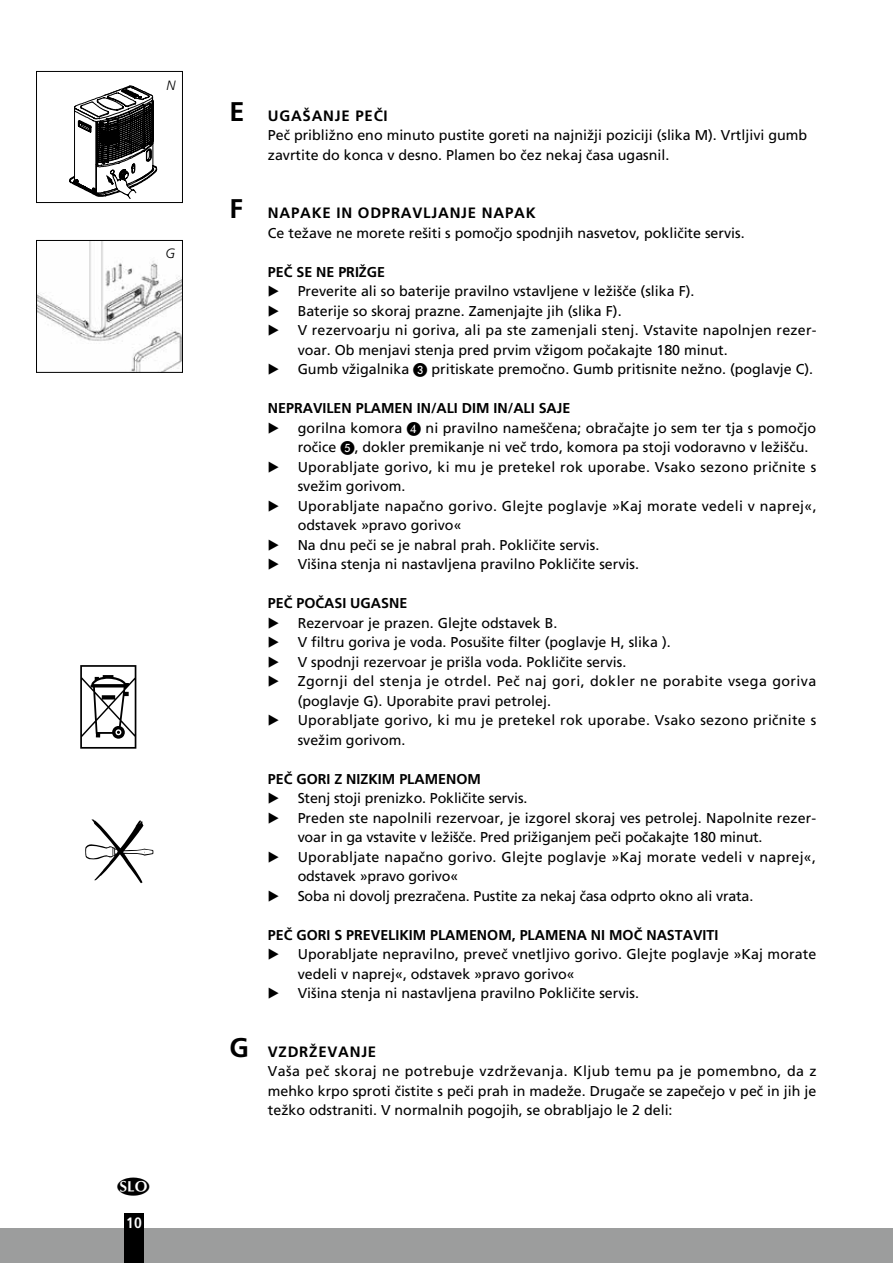
<style>
.page{position:relative;width:893px;height:1263px;background:#fff}
.page>*{position:absolute;margin:0;border:0;box-sizing:border-box;transform-origin:0 0}
.t1{font:700 15px "Frutiger LT Com";letter-spacing:.05em;color:#000}
.t2{font:700 condensed 15px "Frutiger LT Com";color:#fff}
.t3{font:14.25px/19.5px "Frutiger LT Com";color:#000}
.t4{font:14.25px/19.5px "Frutiger LT Com";letter-spacing:.02em;color:#000}
.t5{font:700 14.25px "Frutiger LT Com";color:#000}
.t6{font:14.25px/19.5px "Frutiger LT Com";letter-spacing:.03em;color:#000}
.t7{font:14.25px "European Pi Three";color:#000}
.t8{font:italic 300 13.5px "Frutiger LT Std";color:#000}
.s1{font-size:27px}
.s2{font-family:"European Pi One"}
</style>
<div class="page">
<img style="left:38px;top:242px;width:143px;height:129px">
<div style="left:36px;top:240px;width:147px;height:133px;border:1px solid #000"></div>
<svg style="left:69px;top:85px;width:89px;height:114px"></svg>
<div style="left:36px;top:71px;width:147px;height:132px;border:1px solid #000"></div>
<div style="left:0;top:1229px;width:893px;height:34px;background:#9c9d9d"></div>
<div style="left:124px;top:1213px;width:20px;height:50px;background:#000"></div>
<svg style="left:80px;top:665px;width:56px;height:84px"></svg>
<svg style="left:85px;top:819px;width:69px;height:64px"></svg>
<p class="t8" style="left:166px;top:77px;width:11px">N</p>
<p class="t8" style="left:166px;top:245px;width:11px">G</p>
<p class="t2" style="left:126px;top:1214px;width:17px">34</p>
<p class="t2" style="left:126px;top:1214px;width:17px">10</p>
<p class="t1" style="left:230px;top:107px;width:160px"><span class="s1">E</span> UGAŠANJE PEČI</p>
<p class="t3" style="left:268px;top:126px;width:541px">Peč približno eno minuto pustite goreti na najnižji poziciji (slika M). Vrtljivi gumb zavrtite do konca v desno. Plamen bo čez nekaj časa ugasnil.</p>
<p class="t1" style="left:230px;top:204px;width:308px"><span class="s1">F</span> NAPAKE IN ODPRAVLJANJE NAPAK</p>
<p class="t3" style="left:268px;top:223px;width:478px">Ce težave ne morete rešiti s pomočjo spodnjih nasvetov, pokličite servis.</p>
<p class="t5" style="left:268px;top:263px;width:119px">PEČ SE NE PRIŽGE</p>
<p class="t7" style="left:268px;top:282px;width:13px">E</p>
<p class="t3" style="left:298px;top:282px;width:398px">Preverite ali so baterije pravilno vstavljene v ležišče (slika F).</p>
<p class="t7" style="left:268px;top:302px;width:13px">E</p>
<p class="t3" style="left:298px;top:301px;width:325px">Baterije so skoraj prazne. Zamenjajte jih (slika F).</p>
<p class="t7" style="left:268px;top:321px;width:13px">E</p>
<p class="t3" style="left:298px;top:321px;width:520px">V rezervoarju ni goriva, ali pa ste zamenjali stenj. Vstavite napolnjen rezer&shy;voar. Ob menjavi stenja pred prvim vžigom počakajte 180 minut.</p>
<p class="t7" style="left:268px;top:360px;width:13px">E</p>
<p class="t3" style="left:298px;top:360px;width:517px">Gumb vžigalnika <span class="s2">C</span> pritiskate premočno. Gumb pritisnite nežno. (poglavje C).</p>
<p class="t5" style="left:268px;top:400px;width:304px">NEPRAVILEN PLAMEN IN/ALI DIM IN/ALI SAJE</p>
<p class="t7" style="left:268px;top:418px;width:13px">E</p>
<p class="t3" style="left:298px;top:418px;width:520px">gorilna komora <span class="s2">D</span> ni pravilno nameščena; obračajte jo sem ter tja s pomočjo ročice <span class="s2">E</span>, dokler premikanje ni več trdo, komora pa stoji vodoravno v ležišču.</p>
<p class="t7" style="left:268px;top:457px;width:13px">E</p>
<p class="t4" style="left:298px;top:457px;width:520px">Uporabljate gorivo, ki mu je pretekel rok uporabe. Vsako sezono pričnite s svežim gorivom.</p>
<p class="t7" style="left:268px;top:496px;width:13px">E</p>
<p class="t4" style="left:298px;top:496px;width:520px">Uporabljate napačno gorivo. Glejte poglavje »Kaj morate vedeli v naprej«, odstavek »pravo gorivo«</p>
<p class="t7" style="left:268px;top:535px;width:13px">E</p>
<p class="t3" style="left:298px;top:535px;width:303px">Na dnu peči se je nabral prah. Pokličite servis.</p>
<p class="t7" style="left:268px;top:555px;width:13px">E</p>
<p class="t3" style="left:298px;top:555px;width:343px">Višina stenja ni nastavljena pravilno Pokličite servis.</p>
<p class="t5" style="left:268px;top:595px;width:141px">PEČ POČASI UGASNE</p>
<p class="t7" style="left:268px;top:613px;width:13px">E</p>
<p class="t3" style="left:298px;top:613px;width:261px">Rezervoar je prazen. Glejte odstavek B.</p>
<p class="t7" style="left:268px;top:633px;width:13px">E</p>
<p class="t3" style="left:298px;top:633px;width:375px">V filtru goriva je voda. Posušite filter (poglavje H, slika ).</p>
<p class="t7" style="left:268px;top:652px;width:13px">E</p>
<p class="t3" style="left:298px;top:652px;width:330px">V spodnji rezervoar je prišla voda. Pokličite servis.</p>
<p class="t7" style="left:268px;top:672px;width:13px">E</p>
<p class="t6" style="left:298px;top:672px;width:520px">Zgornji del stenja je otrdel. Peč naj gori, dokler ne porabite vsega goriva (poglavje G). Uporabite pravi petrolej.</p>
<p class="t7" style="left:268px;top:711px;width:13px">E</p>
<p class="t4" style="left:298px;top:711px;width:520px">Uporabljate gorivo, ki mu je pretekel rok uporabe. Vsako sezono pričnite s svežim gorivom.</p>
<p class="t5" style="left:268px;top:770px;width:214px">PEČ GORI Z NIZKIM PLAMENOM</p>
<p class="t7" style="left:268px;top:789px;width:13px">E</p>
<p class="t3" style="left:298px;top:789px;width:231px">Stenj stoji prenizko. Pokličite servis.</p>
<p class="t7" style="left:268px;top:808px;width:13px">E</p>
<p class="t3" style="left:298px;top:808px;width:520px">Preden ste napolnili rezervoar, je izgorel skoraj ves petrolej. Napolnite rezer&shy;voar in ga vstavite v ležišče. Pred prižiganjem peči počakajte 180 minut.</p>
<p class="t7" style="left:268px;top:847px;width:13px">E</p>
<p class="t4" style="left:298px;top:847px;width:520px">Uporabljate napačno gorivo. Glejte poglavje »Kaj morate vedeli v naprej«, odstavek »pravo gorivo«</p>
<p class="t7" style="left:268px;top:886px;width:13px">E</p>
<p class="t3" style="left:298px;top:886px;width:457px">Soba ni dovolj prezračena. Pustite za nekaj časa odprto okno ali vrata.</p>
<p class="t5" style="left:268px;top:926px;width:452px">PEČ GORI S PREVELIKIM PLAMENOM, PLAMENA NI MOČ NASTAVITI</p>
<p class="t7" style="left:268px;top:945px;width:13px">E</p>
<p class="t3" style="left:298px;top:944px;width:520px">Uporabljate nepravilno, preveč vnetljivo gorivo. Glejte poglavje »Kaj morate vedeli v naprej«, odstavek »pravo gorivo«</p>
<p class="t7" style="left:268px;top:984px;width:13px">E</p>
<p class="t3" style="left:298px;top:983px;width:343px">Višina stenja ni nastavljena pravilno Pokličite servis.</p>
<p class="t1" style="left:230px;top:1043px;width:148px"><span class="s1">G</span> VZDRŽEVANJE</p>
<p class="t3" style="left:268px;top:1062px;width:550px;text-align:justify">Vaša peč skoraj ne potrebuje vzdrževanja. Kljub temu pa je pomembno, da z mehko krpo sproti čistite s peči prah in madeže. Drugače se zapečejo v peč in jih je težko odstraniti. V normalnih pogojih, se obrabljajo le 2 deli:</p>
</div>
